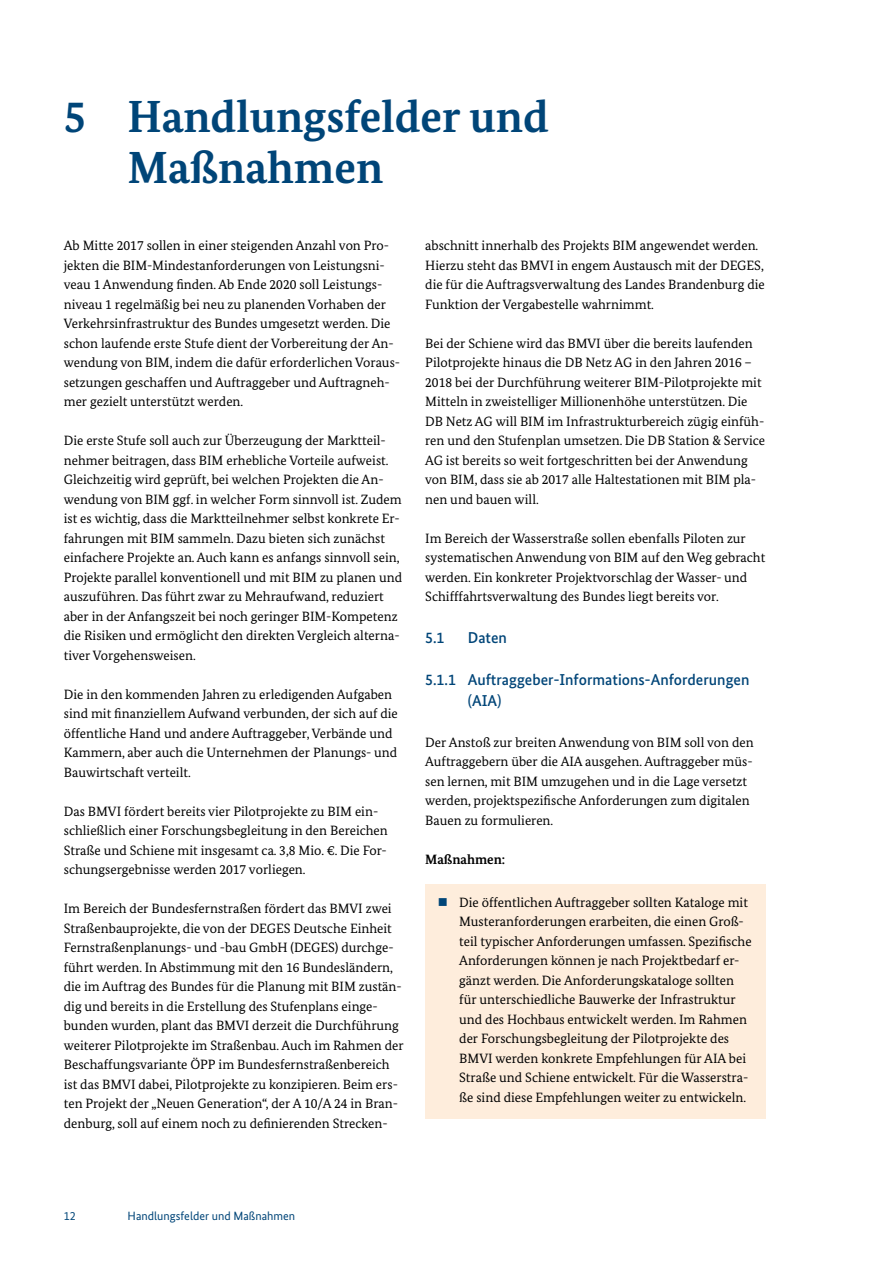
<style>
.page{position:relative;width:893px;height:1263px;background:#fff}
.page>*{position:absolute;margin:0;border:0;box-sizing:border-box;transform-origin:0 0}
.t1{font:700 45px/51px "Bundes Serif";color:#004578}
.t2{font:500 15.75px/21px "Bundes Sans";color:#004578}
.t3{font:13.5px/19.5px "Bundes Serif";color:#000}
.t4{font:700 13.5px "Bundes Serif";color:#000}
.t5{font:12px "Bundes Sans";color:#004578}
</style>
<div class="page">
<div style="left:425px;top:885px;width:340px;height:234px;background:#feeddc"></div>
<h1 class="t1" style="left:128px;top:90px;width:423px;text-indent:-64px">5 Handlungsfelder und<br>Maßnahmen</h1>
<p class="t3" style="left:64px;top:236px;width:338px">Ab Mitte 2017 sollen in einer steigenden Anzahl von Pro&shy;jekten die BIM-Mindestanforderungen von Leistungsni&shy;veau 1 Anwendung finden. Ab Ende 2020 soll Leistungs&shy;niveau 1 regelmäßig bei neu zu planenden Vorhaben der Verkehrsinfrastruktur des Bundes umgesetzt werden. Die schon laufende erste Stufe dient der Vorbereitung der An&shy;wendung von BIM, indem die dafür erforderlichen Voraus&shy;setzungen geschaffen und Auftraggeber und Auftragneh&shy;mer gezielt unterstützt werden.</p>
<p class="t3" style="left:64px;top:431px;width:340px">Die erste Stufe soll auch zur Überzeugung der Marktteil&shy;nehmer beitragen, dass BIM erhebliche Vorteile aufweist.<br>Gleichzeitig wird geprüft, bei welchen Projekten die An&shy;wendung von BIM ggf. in welcher Form sinnvoll ist. Zudem ist es wichtig, dass die Marktteilnehmer selbst konkrete Er&shy;fahrungen mit BIM sammeln. Dazu bieten sich zunächst einfachere Projekte an. Auch kann es anfangs sinnvoll sein, Projekte parallel konventionell und mit BIM zu planen und auszuführen. Das führt zwar zu Mehraufwand, reduziert aber in der Anfangszeit bei noch geringer BIM-Kompetenz die Risiken und ermöglicht den direkten Vergleich alterna&shy;tiver Vorgehensweisen.</p>
<p class="t3" style="left:64px;top:684px;width:336px">Die in den kommenden Jahren zu erledigenden Aufgaben sind mit finanziellem Aufwand verbunden, der sich auf die öffentliche Hand und andere Auftraggeber, Verbände und Kammern, aber auch die Unternehmen der Planungs- und Bauwirtschaft verteilt.</p>
<p class="t3" style="left:64px;top:801px;width:326px">Das BMVI fördert bereits vier Pilotprojekte zu BIM ein&shy;schließlich einer Forschungsbegleitung in den Bereichen Straße und Schiene mit insgesamt ca. 3,8 Mio. €. Die For&shy;schungsergebnisse werden 2017 vorliegen.</p>
<p class="t3" style="left:64px;top:899px;width:341px">Im Bereich der Bundesfernstraßen fördert das BMVI zwei Straßenbauprojekte, die von der DEGES Deutsche Einheit Fernstraßenplanungs- und -bau GmbH (DEGES) durchge&shy;führt werden. In Abstimmung mit den 16 Bundesländern, die im Auftrag des Bundes für die Planung mit BIM zustän&shy;dig und bereits in die Erstellung des Stufenplans einge&shy;bunden wurden, plant das BMVI derzeit die Durchführung weiterer Pilotprojekte im Straßenbau. Auch im Rahmen der Beschaffungsvariante ÖPP im Bundesfernstraßenbereich ist das BMVI dabei, Pilotprojekte zu konzipieren. Beim ers&shy;ten Projekt der „Neuen Generation“, der A 10/A 24 in Bran&shy;denburg, soll auf einem noch zu definierenden Strecken-</p>
<p class="t3" style="left:425px;top:236px;width:341px">abschnitt innerhalb des Projekts BIM angewendet werden.<br>Hierzu steht das BMVI in engem Austausch mit der DEGES, die für die Auftragsverwaltung des Landes Brandenburg die Funktion der Vergabestelle wahrnimmt.</p>
<p class="t3" style="left:425px;top:333px;width:341px">Bei der Schiene wird das BMVI über die bereits laufenden Pilotprojekte hinaus die DB Netz AG in den Jahren 2016 – 2018 bei der Durchführung weiterer BIM-Pilotprojekte mit Mitteln in zweistelliger Millionenhöhe unterstützen. Die DB Netz AG will BIM im Infrastrukturbereich zügig einfüh&shy;ren und den Stufenplan umsetzen. Die DB Station &amp; Service AG ist bereits so weit fortgeschritten bei der Anwendung von BIM, dass sie ab 2017 alle Haltestationen mit BIM pla&shy;nen und bauen will.</p>
<p class="t3" style="left:425px;top:528px;width:342px">Im Bereich der Wasserstraße sollen ebenfalls Piloten zur systematischen Anwendung von BIM auf den Weg gebracht werden. Ein konkreter Projektvorschlag der Wasser- und Schifffahrtsverwaltung des Bundes liegt bereits vor.</p>
<p class="t2" style="left:425px;top:627px;width:21px">5.1</p>
<p class="t2" style="left:468px;top:627px;width:41px">Daten</p>
<p class="t2" style="left:468px;top:669px;width:283px;text-indent:-43px">5.1.1 Auftraggeber-Informations-Anforderungen (AIA)</p>
<p class="t3" style="left:425px;top:732px;width:330px">Der Anstoß zur breiten Anwendung von BIM soll von den Auftraggebern über die AIA ausgehen. Auftraggeber müs&shy;sen lernen, mit BIM umzugehen und in die Lage versetzt werden, projektspezifische Anforderungen zum digitalen Bauen zu formulieren.</p>
<p class="t4" style="left:425px;top:851px;width:82px">Maßnahmen:</p>
<p class="t3" style="left:459px;top:892px;width:294px">Die öffentlichen Auftraggeber sollten Kataloge mit Musteranforderungen erarbeiten, die einen Groß&shy;teil typischer Anforderungen umfassen. Spezifische Anforderungen können je nach Projektbedarf er&shy;gänzt werden. Die Anforderungskataloge sollten für unterschiedliche Bauwerke der Infrastruktur und des Hochbaus entwickelt werden. Im Rahmen der Forschungsbegleitung der Pilotprojekte des BMVI werden konkrete Empfehlungen für AIA bei Straße und Schiene entwickelt. Für die Wasserstra&shy;ße sind diese Empfehlungen weiter zu entwickeln.</p>
<p class="t5" style="left:64px;top:1209px;width:13px">12</p>
<p class="t5" style="left:128px;top:1209px;width:169px">Handlungsfelder und Maßnahmen</p>
</div>
